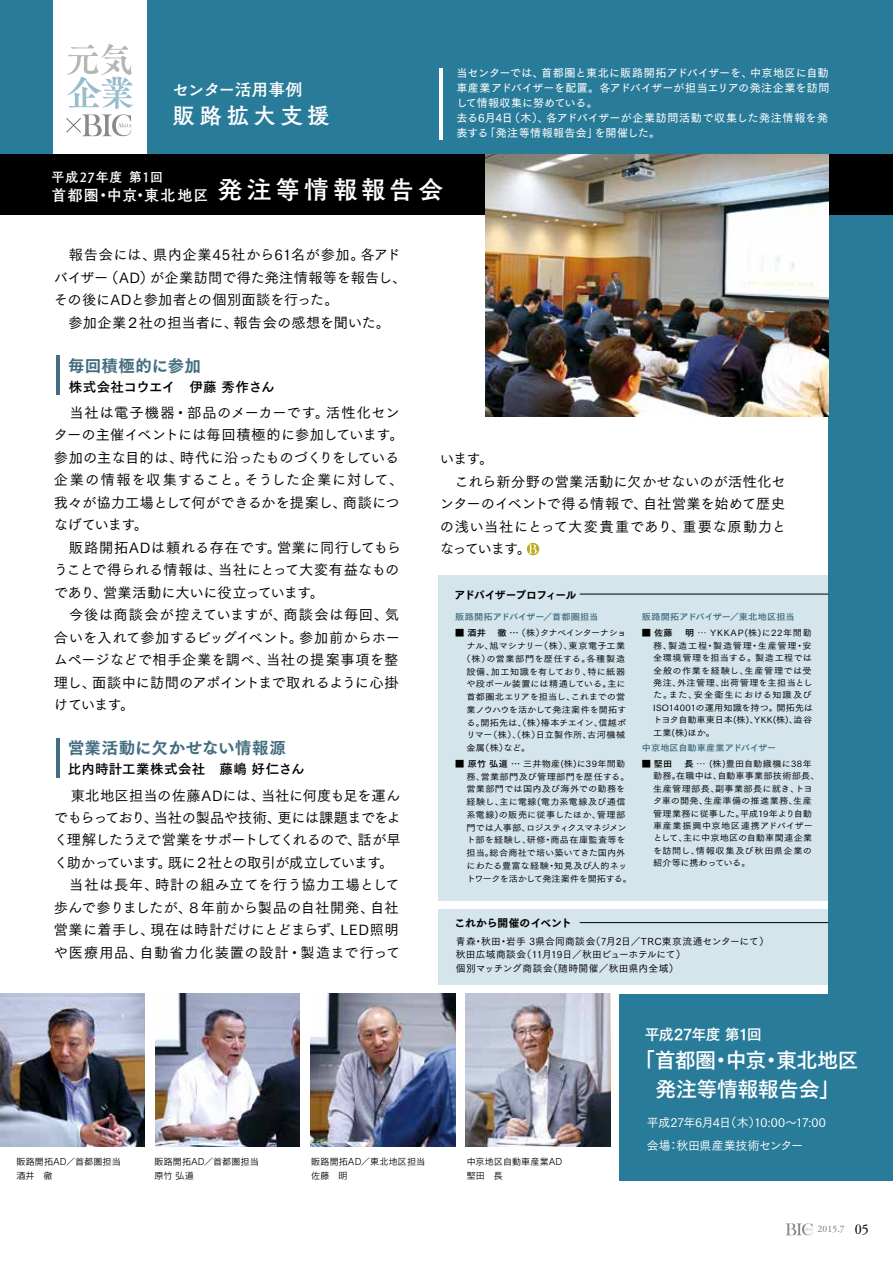
<style>
.page{position:relative;width:893px;height:1263px;background:#fff}
.page>*{position:absolute;margin:0;border:0;box-sizing:border-box;transform-origin:0 0}
.t1{font:25.5px "Tsuku Old Gothic Std B";letter-spacing:.13em;color:#fff}
.t2{font:22.8px "Tsuku Old Gothic Std B";letter-spacing:.18em;color:#fff}
.t3{font:21px/28.8px "Tsuku Go Pro B";letter-spacing:-.03em;color:#fff;text-align:center}
.t4{font:17.4px "Tsuku Old Gothic Std B";letter-spacing:-.055em;color:#fff}
.t5{font:16.5px "Tsuku Go Pro E";letter-spacing:.02em;color:#436d80}
.t6{font:15.75px "Tsuku Old Gothic Std B";letter-spacing:.035em;color:#fff}
.t7{font:15px "Tsuku Go Pro B";letter-spacing:-.05em;color:#fff}
.t8{font:14.25px/22.5px "Tsuku Go Pro M";color:#000}
.t9{font:13.5px "Tsuku Go Pro B";letter-spacing:.015em;color:#000}
.t10{font:13.5px "Tsuku Go Pro B";letter-spacing:-.005em;color:#000}
.t11{font:13.5px "Tsuku Old Gothic Std B";letter-spacing:.035em;color:#fff}
.t12{font:12px/22.5px "Tsuku Go Pro M";letter-spacing:-.035em;color:#fff}
.t13{font:11.1px/15px "Tsuku Go Pro D";color:#fff}
.t14{font:10.8px "Tsuku Go Pro E";letter-spacing:-.065em;color:#000}
.t15{font:10.8px "Tsuku Go Pro E";letter-spacing:.005em;color:#000}
.t16{font:9.75px/13.5px "Tsuku Go Pro M";letter-spacing:.015em;color:#000}
.t17{font:9px/14.2px "Rodin Pro M";letter-spacing:.02em;color:#000}
.t18{font:9px "Tsuku A Old Min Pr 6 N M";color:#898989}
.t19{font:8.7px/12.8px "Tsuku Go Pro M";letter-spacing:.015em;color:#000;scale:1.05 1}
.t20{font:8.7px/12.5px "Tsuku Go Pro M";letter-spacing:.045em;color:#000;scale:1.05 1}
.t21{font:8.7px "Tsuku Go Pro B";color:#436d80;scale:1.05 1}
.t22{font:8.7px "Tsuku Go Pro M";letter-spacing:-.005em;color:#000;scale:1.05 1}
.t23{font:8.7px "Tsuku Go Pro M";letter-spacing:.055em;color:#000;scale:1.05 1}
.t24{font:8.7px "Tsuku Go Pro M";letter-spacing:-.01em;color:#000;scale:1.05 1}
.t25{font:8.7px "Tsuku Go Pro M";letter-spacing:-.015em;color:#000;scale:1.05 1}
.t26{font:8.7px "Tsuku Go Pro M";letter-spacing:-.065em;color:#000;scale:1.05 1}
.t27{font:8.7px "Tsuku Go Pro B";color:#000;scale:1.05 1}
.s1{font-family:"Tsuku Go Pro B"}
.s2{font-family:"Tsuku A Old Min Pr 6 R";font-size:13.5px;color:#000}
</style>
<div class="page">
<div style="left:0;top:0;width:893px;height:162px;background:#287b99"></div>
<div style="left:828px;top:0;width:65px;height:1164px;background:#287b99"></div>
<div style="left:53px;top:0;width:94px;height:173px;background:#fff"></div>
<div style="left:0;top:155px;width:893px;height:60px;background:#000"></div>
<div style="left:620px;top:994px;width:273px;height:186px;background:#287b99"></div>
<div style="left:438px;top:575px;width:390px;height:325px;background:#d4e5eb"></div>
<div style="left:438px;top:909px;width:390px;height:75px;background:#d4e5eb"></div>
<img style="left:486px;top:155px;width:342px;height:261px">
<svg style="left:66px;top:44px;width:68px;height:92px"></svg>
<hr style="left:439px;top:68px;width:3px;height:72px;background:#fff">
<svg style="left:527px;top:543px;width:12px;height:12px"></svg>
<svg style="left:528px;top:544px;width:9px;height:9px"></svg>
<hr style="left:57px;top:355px;width:3px;height:39px;background:#436d80">
<hr style="left:57px;top:738px;width:3px;height:40px;background:#436d80">
<hr style="left:580px;top:594px;width:248px;height:1px;background:#000">
<hr style="left:580px;top:922px;width:248px;height:1px;background:#000">
<img style="left:310px;top:994px;width:145px;height:152px">
<img style="left:0;top:994px;width:145px;height:152px">
<img style="left:465px;top:994px;width:145px;height:152px">
<img style="left:155px;top:994px;width:145px;height:152px">
<svg style="left:785px;top:1223px;width:28px;height:12px"></svg>
<p class="t4" style="left:172px;top:76px;width:132px">センター活用事例</p>
<h2 class="t2" style="left:172px;top:98px;width:159px">販路拡大支援</h2>
<p class="t11" style="left:51px;top:166px;width:113px">平成27年度 第1回</p>
<p class="t6" style="left:51px;top:183px;width:159px">首都圏・中京・東北地区</p>
<h1 class="t1" style="left:218px;top:170px;width:227px">発注等情報報告会</h1>
<p class="t13" style="left:456px;top:64px;width:375px">当センターでは、首都圏と東北に販路開拓アドバイザーを、中京地区に自動車産業アドバイザーを配置。各アドバイザーが担当エリアの発注企業を訪問して情報収集に努めている。<br>去る6月4日（木）、各アドバイザーが企業訪問活動で収集した発注情報を発表する「発注等情報報告会」を開催した。</p>
<p class="t8" style="left:54px;top:242px;width:354px">　報告会には、県内企業45社から61名が参加。各アドバイザー（AD）が企業訪問で得た発注情報等を報告し、その後にADと参加者との個別面談を行った。<br>　参加企業２社の担当者に、報告会の感想を聞いた。</p>
<p class="t5" style="left:68px;top:351px;width:134px">毎回積極的に参加</p>
<p class="t10" style="left:69px;top:375px;width:207px">株式会社コウエイ　伊藤 秀作さん</p>
<p class="t8" style="left:54px;top:400px;width:351px">　当社は電子機器・部品のメーカーです。活性化センターの主催イベントには毎回積極的に参加しています。参加の主な目的は、時代に沿ったものづくりをしている企業の情報を収集すること。そうした企業に対して、我々が協力工場として何ができるかを提案し、商談につなげています。<br>　販路開拓ADは頼れる存在です。営業に同行してもらうことで得られる情報は、当社にとって大変有益なものであり、営業活動に大いに役立っています。<br>　今後は商談会が控えていますが、商談会は毎回、気合いを入れて参加するビッグイベント。参加前からホームページなどで相手企業を調べ、当社の提案事項を整理し、面談中に訪問のアポイントまで取れるように心掛けています。</p>
<p class="t5" style="left:68px;top:733px;width:219px">営業活動に欠かせない情報源</p>
<p class="t9" style="left:68px;top:757px;width:238px">比内時計工業株式会社　藤嶋 好仁さん</p>
<p class="t8" style="left:54px;top:783px;width:348px;text-indent:17px">東北地区担当の佐藤ADには、当社に何度も足を運んでもらっており、当社の製品や技術、更には課題までをよく理解したうえで営業をサポートしてくれるので、話が早く助かっています。既に２社との取引が成立しています。　当社は長年、時計の組み立てを行う協力工場として歩んで参りましたが、８年前から製品の自社開発、自社営業に着手し、現在は時計だけにとどまらず、LED照明や医療用品、自動省力化装置の設計・製造まで行って</p>
<p class="t8" style="left:440px;top:446px;width:348px">います。<br>　これら新分野の営業活動に欠かせないのが活性化センターのイベントで得る情報で、自社営業を始めて歴史の浅い当社にとって大変貴重であり、重要な原動力となっています。</p>
<p class="t14" style="left:454px;top:585px;width:123px">アドバイザープロフィール</p>
<p class="t21" style="left:455px;top:610px;width:138px">販路開拓アドバイザー／首都圏担当</p>
<p class="t27" style="left:455px;top:625px;width:31px">■ 酒井</p>
<p class="t26" style="left:497px;top:626px;width:124px"><span class="s1">徹 …</span> （株）タナベインターナショ</p>
<p class="t22" style="left:466px;top:638px;width:153px">ナル、旭マシナリー（株）、東京電子工業</p>
<p class="t23" style="left:462px;top:651px;width:157px">（株）の営業部門を歴任する。各種製造</p>
<p class="t19" style="left:466px;top:664px;width:153px">設備、加工知識を有しており、特に紙器</p>
<p class="t19" style="left:466px;top:677px;width:153px">や段ボール装置には精通している。主に</p>
<p class="t24" style="left:466px;top:689px;width:153px">首都圏北エリアを担当し、これまでの営</p>
<p class="t25" style="left:466px;top:702px;width:154px">業ノウハウを活かして発注案件を開拓す</p>
<p class="t19" style="left:466px;top:715px;width:154px">る。開拓先は、（株）椿本チエイン、信越ポ</p>
<p class="t19" style="left:466px;top:728px;width:153px">リマー（株）、（株）日立製作所、古河機械</p>
<p class="t19" style="left:466px;top:740px;width:62px">金属（株）など。</p>
<p class="t19" style="left:466px;top:756px;width:159px;text-indent:-11px"><span class="s1">■ 原竹 弘道 …</span> 三井物産(株)に39年間勤務、営業部門及び管理部門を歴任する。営業部門では国内及び海外での勤務を経験し、主に電線(電力系電線及び通信系電線)の販売に従事したほか、管理部門では人事部、ロジスティクスマネジメント部を経験し、研修・商品在庫監査等を担当。総合商社で培い築いてきた国内外にわたる豊富な経験・知見及び人的ネットワークを活かして発注案件を開拓する。</p>
<p class="t15" style="left:454px;top:913px;width:119px">これから開催のイベント</p>
<p class="t21" style="left:642px;top:610px;width:147px">販路開拓アドバイザー／東北地区担当</p>
<p class="t27" style="left:642px;top:625px;width:31px">■ 佐藤</p>
<p class="t20" style="left:653px;top:626px;width:154px;text-indent:32px"><span class="s1">明</span> … YKKAP(株)に22年間勤務、製造工程・製造管理・生産管理・安全環境管理を担当する。製造工程では全般の作業を経験し、生産管理では受発注、外注管理、出荷管理を主担当とした。また、安全衛生における知識及び<br>ISO14001の運用知識を持つ。開拓先はトヨタ自動車東日本(株)、YKK(株)、澁谷工業(株)ほか。</p>
<p class="t21" style="left:642px;top:740px;width:130px">中京地区自動車産業アドバイザー</p>
<p class="t27" style="left:642px;top:756px;width:30px">■ 堅田</p>
<p class="t19" style="left:653px;top:756px;width:160px;text-indent:31px"><span class="s1">長</span> … (株)豊田自動織機に38年勤務。在職中は、自動車事業部技術部長、生産管理部長、副事業部長に就き、トヨタ車の開発、生産準備の推進業務、生産管理業務に従事した。平成19年より自動車産業振興中京地区連携アドバイザーとして、主に中京地区の自動車関連企業を訪問し、情報収集及び秋田県企業の紹介等に携わっている。</p>
<p class="t16" style="left:456px;top:933px;width:314px">青森・秋田・岩手 3県合同商談会（7月2日／TRC東京流通センターにて）秋田広域商談会（11月19日／秋田ビューホテルにて）<br>個別マッチング商談会（随時開催／秋田県内全域）</p>
<p class="t7" style="left:645px;top:1021px;width:119px">平成27年度 第1回</p>
<h3 class="t3" style="left:634px;top:1043px;width:226px">「首都圏・中京・東北地区発注等情報報告会」</h3>
<p class="t12" style="left:647px;top:1110px;width:180px">平成27年6月4日（木）10:00～17:00会場：秋田県産業技術センター</p>
<p class="t17" style="left:16px;top:1154px;width:106px">販路開拓AD／首都圏担当酒井　徹</p>
<p class="t17" style="left:154px;top:1154px;width:106px">販路開拓AD／首都圏担当原竹 弘道</p>
<p class="t17" style="left:311px;top:1154px;width:116px">販路開拓AD／東北地区担当佐藤　明</p>
<p class="t17" style="left:467px;top:1154px;width:97px">中京地区自動車産業AD堅田　長</p>
<p class="t18" style="left:817px;top:1221px;width:53px">2015.7 <span class="s2">05</span></p>
</div>
